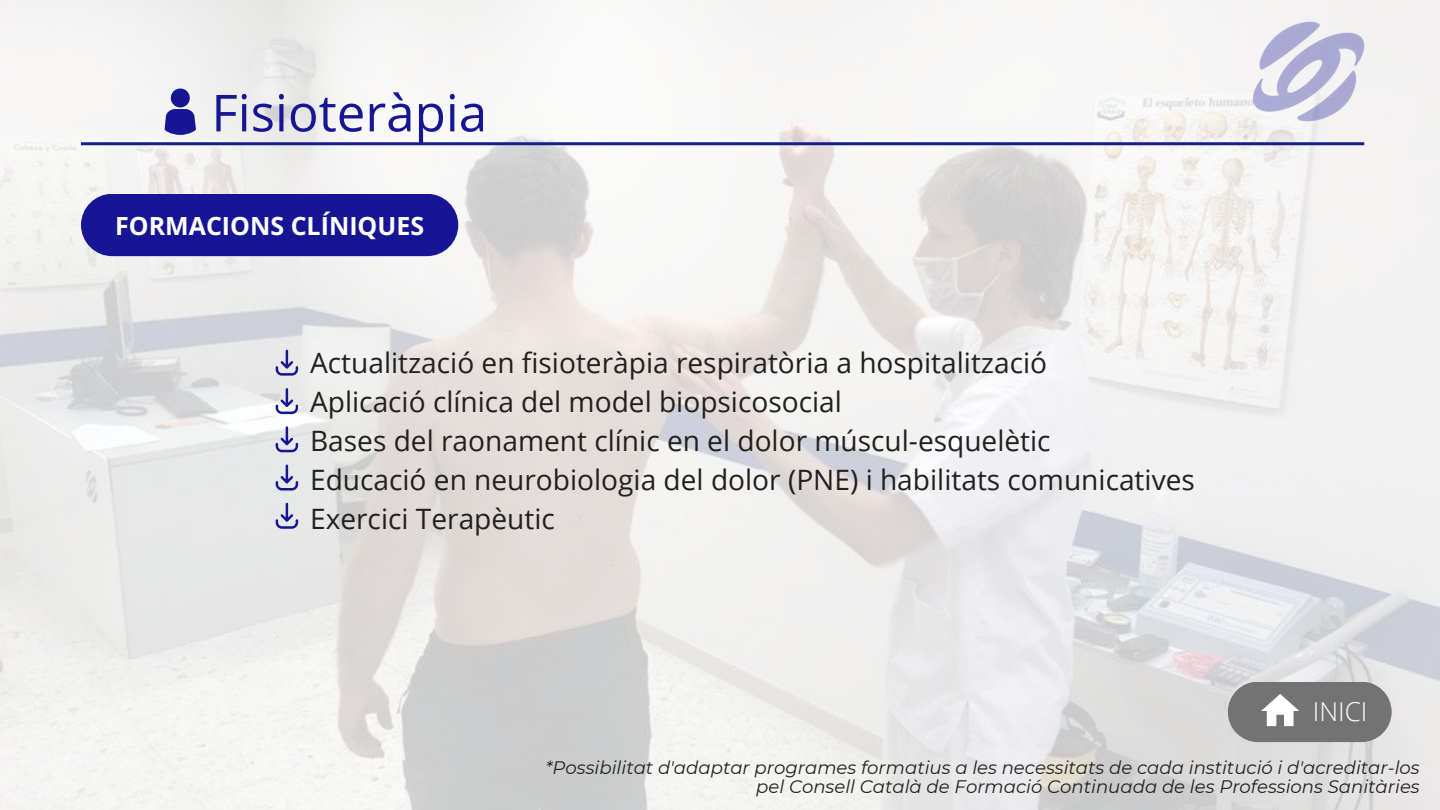
<style>
.page{position:relative;width:1440px;height:810px;background:#fff}
.page>*{position:absolute;margin:0;border:0;box-sizing:border-box;transform-origin:0 0}
.t1{font:51px "Open Sans";color:#161695}
.t2{font:28.1px/39px "Open Sans";color:#22201f}
.t3{font:300 26px "Open Sans";color:#fff}
.t4{font:700 25px "Open Sans";color:#fff}
.t5{font:italic 18.1px/18.8px "Montserrat";color:#22201f;text-align:right}
</style>
<div class="page">
<img style="left:0;top:0;width:1440px;height:810px">
<div style="left:81px;top:194px;width:377px;height:62px;background:#161695;border-radius:31px"></div>
<svg style="left:165px;top:88px;width:31px;height:47px"></svg>
<hr style="left:81px;top:142px;width:1283px;height:3px;background:#161e8f">
<img style="left:1217px;top:0;width:175px;height:128px">
<div style="left:1228px;top:682px;width:164px;height:60px;background:#737373;border-radius:30px"></div>
<svg style="left:1261px;top:694px;width:38px;height:32px"></svg>
<svg style="left:276px;top:350px;width:22px;height:26px"></svg>
<svg style="left:276px;top:388px;width:22px;height:26px"></svg>
<svg style="left:276px;top:426px;width:22px;height:26px"></svg>
<svg style="left:276px;top:465px;width:22px;height:26px"></svg>
<svg style="left:276px;top:503px;width:22px;height:26px"></svg>
<h1 class="t1" style="left:211px;top:77px;width:277px">Fisioteràpia</h1>
<p class="t4" style="left:115px;top:208px;width:311px">FORMACIONS CLÍNIQUES</p>
<p class="t2" style="left:310px;top:342px;width:886px">Actualització en fisioteràpia respiratòria a hospitalització<br>Aplicació clínica del model biopsicosocial<br>Bases del raonament clínic en el dolor múscul-esquelètic<br>Educació en neurobiologia del dolor (PNE) i habilitats comunicatives Exercici Terapèutic</p>
<p class="t3" style="left:1313px;top:693px;width:56px">INICI</p>
<p class="t5" style="left:546px;top:758px;width:876px">*Possibilitat d'adaptar programes formatius a les necessitats de cada institució i d'acreditar-los pel Consell Català de Formació Continuada de les Professions Sanitàries</p>
</div>
